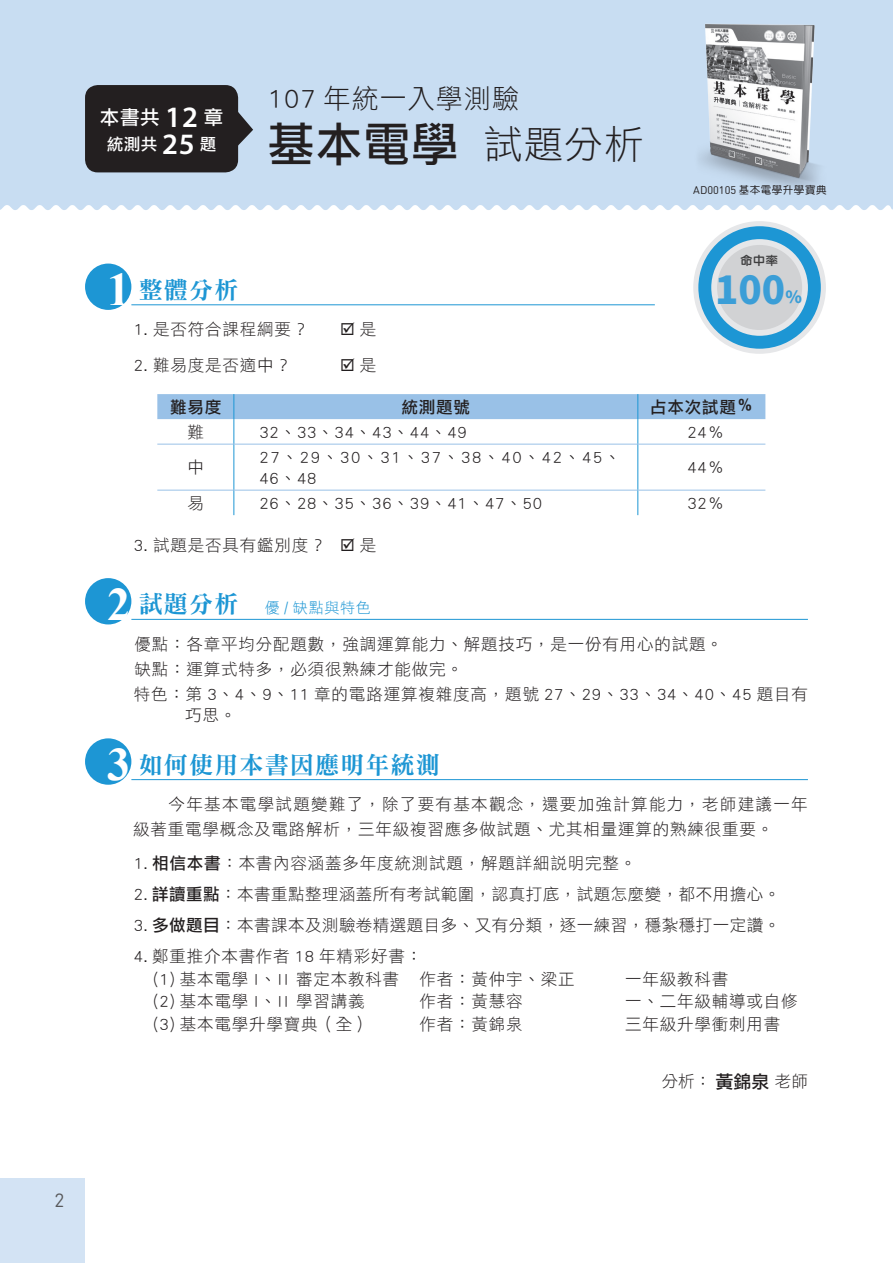
<style>
.page{position:relative;width:893px;height:1263px;background:#fff}
.page>*{position:absolute;margin:0;border:0;box-sizing:border-box;transform-origin:0 0}
.t1{font:46.5px "DF Li Hei Md WIN BF";color:#231f20}
.t2{font:900 38.4px "Noto Sans Hant";color:#3b9ed7}
.t3{font:27px "DF Li Hei Std W3";letter-spacing:.04em;color:#231f20}
.t4{font:24px "DFN Ming XB HKP BF";letter-spacing:.05em;color:#1d96d4}
.t5{font:19.5px "DF Li Hei Md WIN BF";color:#fff}
.t6{font:18.9px "Din Round";color:#57585a}
.t7{font:900 16.8px "Noto Sans Hant";color:#3b9ed7}
.t8{font:16.5px/25.2px "DF Li Hei Std W3";letter-spacing:.05em;color:#231f20}
.t9{font:16.5px "DF Li Hei Std W3";letter-spacing:.03em;color:#231f20}
.t10{font:16.5px/21px "DF Li Hei Std W3";letter-spacing:.105em;color:#231f20}
.t11{font:16.5px "DF Li Hei Md WIN BF";letter-spacing:.05em;color:#231f20}
.t12{font:16.5px "DF Li Hei Md WIN BF";color:#fff}
.t13{font:15px "DF Li Hei Std W3";letter-spacing:.05em;color:#1d96d4}
.t14{font:12px "DF Li Yuan Bd WIN BF";color:#3e3e3f}
.t15{font:10.5px "DF Yuan Md HKP BF";letter-spacing:.05em;color:#231f20}
.s1{font-family:"Myriad Pro";font-weight:600;font-size:29.7px}
.s2{font-family:"DF Li Hei Std W3";font-size:39px}
.s3{font-family:"Din Round";font-size:10.95px}
.s4{font-family:"Times New Roman";font-weight:700;font-size:46.5px;color:#fff}
.s5{font-family:"DFN Ming XB HKP BF";font-size:24px}
.s6{font-family:"DF Li Hei Md WIN BF"}
.s7{font-family:"DF Li Hei Md WIN BF";font-size:18px}
</style>
<div class="page">
<div style="left:0;top:0;width:892px;height:210px;background:#c8ddf2"></div>
<div style="left:0;top:1178px;width:85px;height:85px;background:#d3e3f4"></div>
<div style="left:85px;top:264px;width:46px;height:46px;background:#1d96d4;border-radius:50%"></div>
<hr style="left:131px;top:304px;width:524px;height:1px;background:#1d96d4">
<svg style="left:157px;top:394px;width:608px;height:50px"></svg>
<hr style="left:157px;top:444px;width:77px;height:1px;background:#99c1e7">
<hr style="left:234px;top:444px;width:1px;height:46px;background:#1d96d4">
<hr style="left:234px;top:444px;width:404px;height:1px;background:#99c1e7">
<hr style="left:638px;top:444px;width:1px;height:46px;background:#1d96d4">
<hr style="left:638px;top:444px;width:127px;height:1px;background:#99c1e7">
<hr style="left:157px;top:490px;width:77px;height:1px;background:#99c1e7">
<svg style="left:234px;top:491px;width:1px;height:24px"></svg>
<hr style="left:234px;top:490px;width:404px;height:1px;background:#99c1e7">
<svg style="left:638px;top:491px;width:1px;height:24px"></svg>
<hr style="left:638px;top:490px;width:127px;height:1px;background:#99c1e7">
<div style="left:85px;top:578px;width:46px;height:46px;background:#1d96d4;border-radius:50%"></div>
<hr style="left:131px;top:619px;width:677px;height:1px;background:#1d96d4">
<div style="left:85px;top:738px;width:46px;height:47px;background:#1d96d4;border-radius:50%"></div>
<hr style="left:131px;top:779px;width:677px;height:1px;background:#1d96d4">
<div style="left:85px;top:85px;width:153px;height:87px;background:#231f20;border-radius:13px"></div>
<svg style="left:238px;top:111px;width:15px;height:36px"></svg>
<div style="left:693px;top:221px;width:133px;height:133px;background:#e6e7e9;border-radius:50%"></div>
<svg style="left:698px;top:226px;width:123px;height:123px"></svg>
<div style="left:717px;top:245px;width:85px;height:85px;background:#d1d2d4;border-radius:50%"></div>
<img style="left:683px;top:10px;width:154px;height:189px">
<svg style="left:892px;top:0;width:1px;height:210px"></svg>
<p class="t5" style="left:100px;top:107px;width:125px">本書共 <span class="s1">12</span> 章</p>
<p class="t12" style="left:107px;top:135px;width:111px">統測共 <span class="s1">25</span> 題</p>
<h3 class="t3" style="left:268px;top:84px;width:253px">107 年統一入學測驗</h3>
<h1 class="t1" style="left:268px;top:121px;width:377px">基本電學 <span class="s2">試題分析</span></h1>
<p class="t15" style="left:693px;top:185px;width:135px"><span class="s3">AD00105</span> 基本電學升學寶典</p>
<p class="t14" style="left:740px;top:255px;width:39px">命中率</p>
<h3 class="t4" style="left:107px;top:278px;width:133px"><span class="s4">1</span> 整體分析</h3>
<p class="t8" style="left:134px;top:316px;width:176px">1. 是否符合課程綱要？</p>
<p class="t8" style="left:340px;top:316px;width:38px">☑ 是</p>
<p class="t8" style="left:134px;top:352px;width:158px">2. 難易度是否適中？</p>
<p class="t8" style="left:340px;top:352px;width:38px">☑ 是</p>
<p class="t11" style="left:170px;top:398px;width:53px">難易度</p>
<p class="t11" style="left:402px;top:398px;width:70px">統測題號</p>
<p class="t11" style="left:650px;top:398px;width:105px">占本次試題％</p>
<p class="t8" style="left:187px;top:419px;width:18px">難</p>
<p class="t8" style="left:259px;top:419px;width:209px">32、33、34、43、44、49</p>
<p class="t8" style="left:687px;top:419px;width:38px">24％</p>
<p class="t8" style="left:187px;top:454px;width:18px">中</p>
<p class="t10" style="left:259px;top:446px;width:363px">27、29、30、31、37、38、40、42、45、<br>46、48</p>
<p class="t8" style="left:687px;top:454px;width:38px">44％</p>
<p class="t8" style="left:187px;top:490px;width:18px">易</p>
<p class="t8" style="left:259px;top:490px;width:284px">26、28、35、36、39、41、47、50</p>
<p class="t8" style="left:687px;top:490px;width:38px">32％</p>
<p class="t8" style="left:134px;top:532px;width:244px">3. 試題是否具有鑑別度？ ☑ 是</p>
<p class="t13" style="left:107px;top:600px;width:265px"><span class="s4">2</span> <span class="s5">試題分析　</span>優 / 缺點與特色</p>
<p class="t8" style="left:134px;top:631px;width:675px">優點：各章平均分配題數，強調運算能力、解題技巧，是一份有用心的試題。<br>缺點：運算式特多，必須很熟練才能做完。<br>特色：第 3、4、9、11 章的電路運算複雜度高，題號 27、29、33、34、40、45 題目有</p>
<p class="t8" style="left:185px;top:702px;width:53px">巧思。</p>
<h3 class="t4" style="left:107px;top:752px;width:334px"><span class="s4">3</span> 如何使用本書因應明年統測</h3>
<p class="t8" style="left:133px;top:791px;width:676px;text-indent:35px">今年基本電學試題變難了，除了要有基本觀念，還要加強計算能力，老師建議一年級著重電學概念及電路解析，三年級複習應多做試題、尤其相量運算的熟練很重要。</p>
<p class="t8" style="left:134px;top:850px;width:504px">1. <span class="s6">相信本書</span>：本書內容涵蓋多年度統測試題，解題詳細說明完整。</p>
<p class="t9" style="left:134px;top:885px;width:648px">2. <span class="s6">詳讀重點</span>：本書重點整理涵蓋所有考試範圍，認真打底，試題怎麼變，都不用擔心。</p>
<p class="t9" style="left:134px;top:916px;width:648px">3. <span class="s6">多做題目</span>：本書課本及測驗卷精選題目多、又有分類，逐一練習，穩紮穩打一定讚。</p>
<p class="t8" style="left:153px;top:945px;width:423px;line-height:22.5px;text-indent:-19px">4. 鄭重推介本書作者 18 年精彩好書：<br>(1) 基本電學 I、II 審定本教科書 作者：黃仲宇、梁正</p>
<h2 class="t2" style="left:715px;top:269px;width:72px">100</h2>
<p class="t7" style="left:785px;top:288px;width:18px">%</p>
<p class="t8" style="left:625px;top:966px;width:105px">一年級教科書</p>
<p class="t8" style="left:153px;top:988px;width:213px">(2) 基本電學 I、II 學習講義</p>
<p class="t8" style="left:420px;top:988px;width:105px">作者：黃慧容</p>
<p class="t8" style="left:625px;top:988px;width:174px">一、二年級輔導或自修</p>
<p class="t8" style="left:153px;top:1011px;width:218px">(3) 基本電學升學寶典（全）</p>
<p class="t8" style="left:420px;top:1011px;width:105px">作者：黃錦泉</p>
<p class="t8" style="left:625px;top:1011px;width:157px">三年級升學衝刺用書</p>
<p class="t8" style="left:662px;top:1068px;width:148px">分析：<span class="s7">黃錦泉</span>老師</p>
<p class="t6" style="left:55px;top:1185px;width:11px">2</p>
</div>
